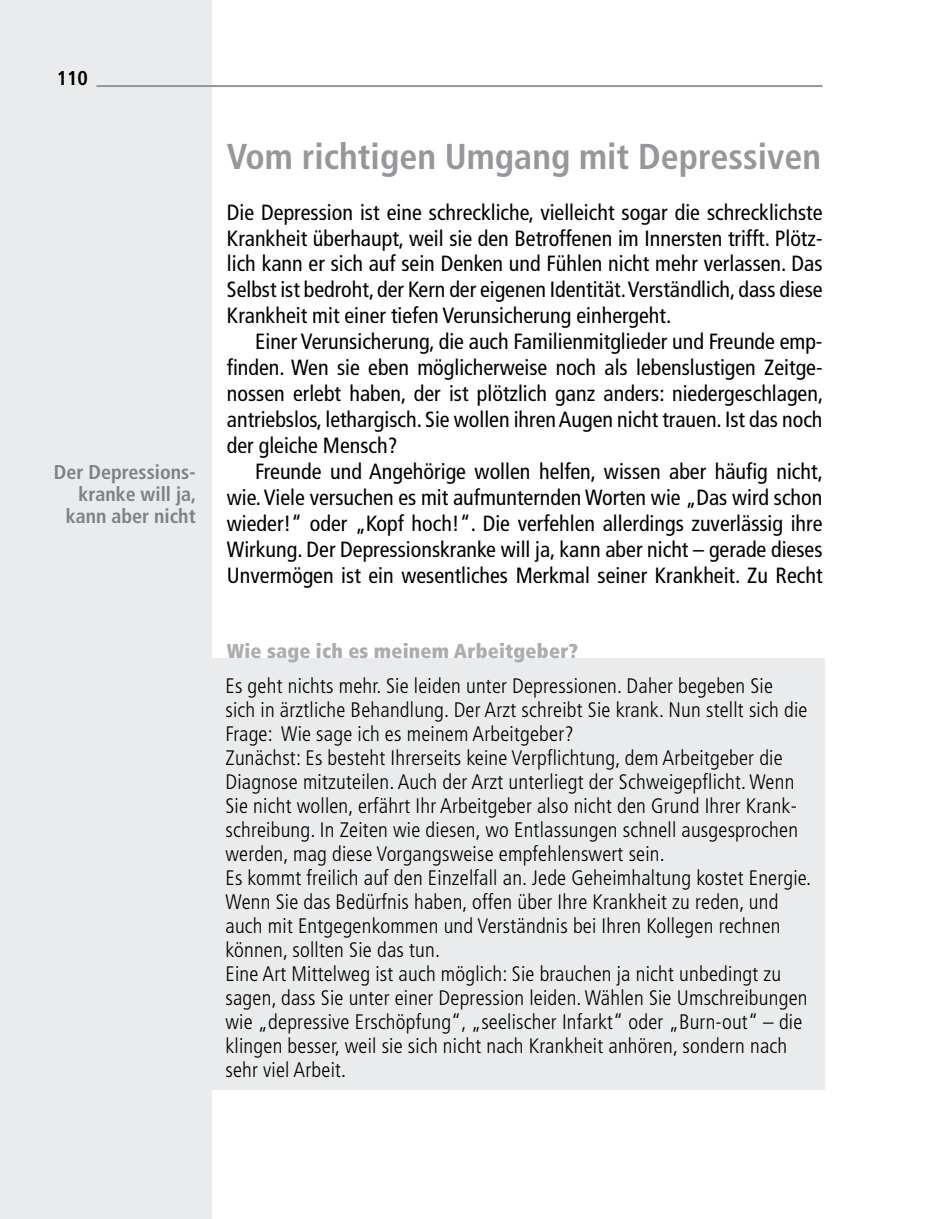
<style>
.page{position:relative;width:936px;height:1219px;background:#fff}
.page>*{position:absolute;margin:0;border:0;box-sizing:border-box;transform-origin:0 0}
.t1{font:700 condensed 36px "Frutiger LT Std";color:#96979a}
.t2{font:condensed 22px/26px "Frutiger LT Std";color:#000;text-align:justify}
.t3{font:300 condensed 21px/24px "Frutiger LT Std";letter-spacing:.01em;color:#000}
.t4{font:700 condensed 20px/22px "Frutiger LT Std";color:#808184;text-align:right}
.t5{font:900 condensed 20px "Frutiger LT Std";letter-spacing:.01em;color:#acadb0}
.t6{font:700 condensed 20px "Frutiger LT Std";color:#000}
</style>
<div class="page">
<div style="left:0;top:0;width:211px;height:1219px;background:#eaebec"></div>
<hr style="left:96px;top:85px;width:726px;height:2px;background:#96979a">
<div style="left:211px;top:658px;width:613px;height:431px;background:#eaebec"></div>
<p class="t6" style="left:57px;top:66px;width:33px">110</p>
<p class="t4" style="left:54px;top:461px;width:144px">Der Depressions&shy;kranke will ja, kann aber nicht</p>
<h1 class="t1" style="left:227px;top:135px;width:596px">Vom richtigen Umgang mit Depressiven</h1>
<p class="t2" style="left:227px;top:199px;width:597px">Die Depression ist eine schreckliche, vielleicht sogar die schrecklichste Krankheit überhaupt, weil sie den Betroffenen im Innersten trifft. Plötz&shy;lich kann er sich auf sein Denken und Fühlen nicht mehr verlassen. Das Selbst ist bedroht, der Kern der eigenen Identität. Verständlich, dass diese Krankheit mit einer tiefen Verunsicherung einhergeht.</p>
<p class="t2" style="left:227px;top:329px;width:598px;text-indent:28px">Einer Verunsicherung, die auch Familienmitglieder und Freunde emp&shy;finden. Wen sie eben möglicherweise noch als lebenslustigen Zeitge&shy;nossen erlebt haben, der ist plötzlich ganz anders: niedergeschlagen, antriebslos, lethargisch. Sie wollen ihren Augen nicht trauen. Ist das noch der gleiche Mensch?</p>
<p class="t2" style="left:227px;top:458px;width:597px;text-indent:28px">Freunde und Angehörige wollen helfen, wissen aber häufig nicht, wie. Viele versuchen es mit aufmunternden Worten wie „Das wird schon wieder!“ oder „Kopf hoch!“. Die verfehlen allerdings zuverlässig ihre Wirkung. Der Depressionskranke will ja, kann aber nicht – gerade dieses Unvermögen ist ein wesentliches Merkmal seiner Krankheit. Zu Recht</p>
<p class="t5" style="left:227px;top:639px;width:352px">Wie sage ich es meinem Arbeitgeber?</p>
<p class="t3" style="left:225px;top:674px;width:587px">Es geht nichts mehr. Sie leiden unter Depressionen. Daher begeben Sie<br>sich in ärztliche Behandlung. Der Arzt schreibt Sie krank. Nun stellt sich die Frage: Wie sage ich es meinem Arbeitgeber?<br>Zunächst: Es besteht Ihrerseits keine Verpflichtung, dem Arbeitgeber die Diagnose mitzuteilen. Auch der Arzt unterliegt der Schweigepflicht. Wenn Sie nicht wollen, erfährt Ihr Arbeitgeber also nicht den Grund Ihrer Krank&shy;schreibung. In Zeiten wie diesen, wo Entlassungen schnell ausgesprochen werden, mag diese Vorgangsweise empfehlenswert sein.<br>Es kommt freilich auf den Einzelfall an. Jede Geheimhaltung kostet Energie.<br>Wenn Sie das Bedürfnis haben, offen über Ihre Krankheit zu reden, und auch mit Entgegenkommen und Verständnis bei Ihren Kollegen rechnen können, sollten Sie das tun.<br>Eine Art Mittelweg ist auch möglich: Sie brauchen ja nicht unbedingt zu sagen, dass Sie unter einer Depression leiden. Wählen Sie Umschreibungen wie „depressive Erschöpfung“, „seelischer Infarkt“ oder „Burn-out“ – die klingen besser, weil sie sich nicht nach Krankheit anhören, sondern nach sehr viel Arbeit.</p>
</div>
